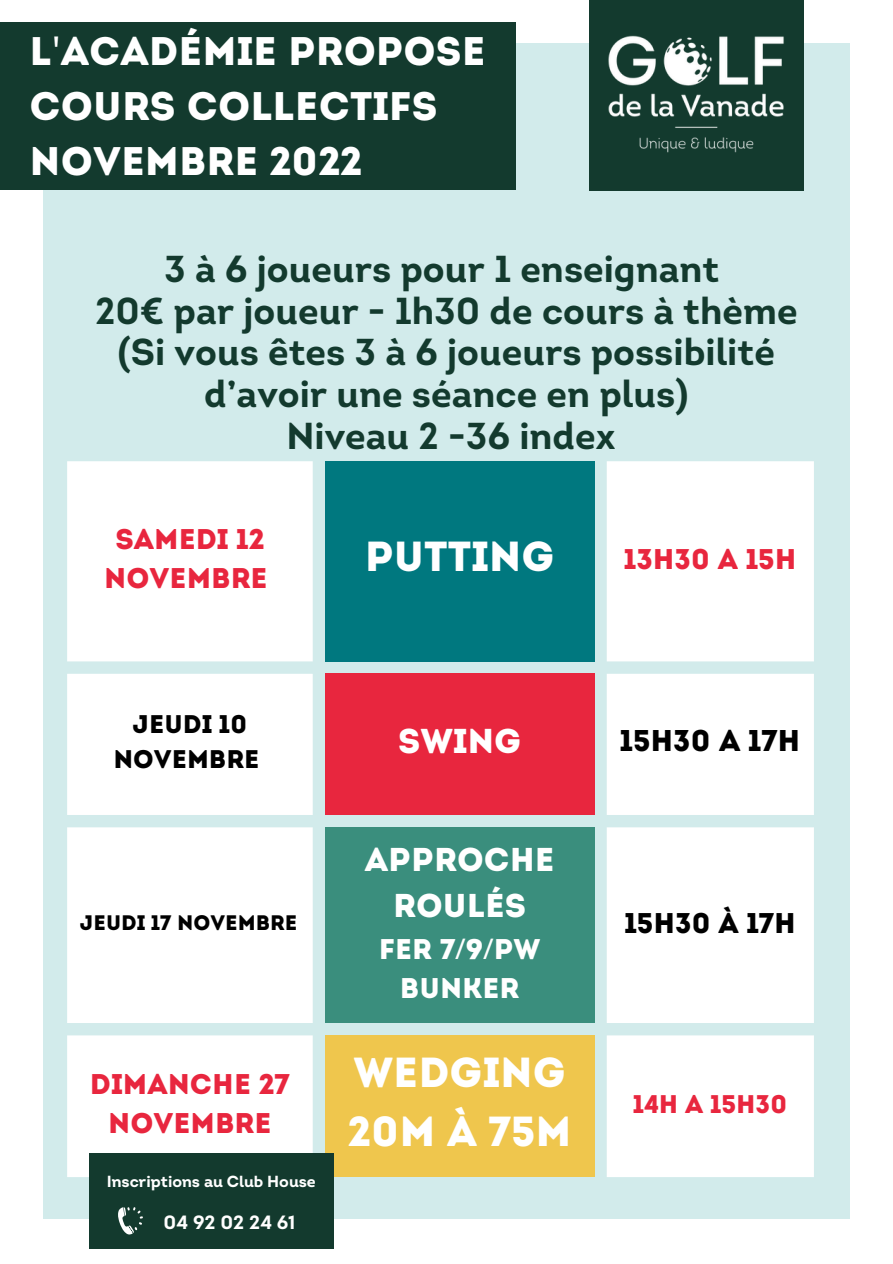
<style>
.page{position:relative;width:893px;height:1264px;background:#fff}
.page>*{position:absolute;margin:0;border:0;box-sizing:border-box;transform-origin:0 0}
.t1{font:42px/58.5px "Intro";color:#fff}
.t2{font:39.9px/55.1px "Intro";color:#fff}
.t3{font:700 37.5px/41.5px "Intro";color:#133a2e;text-align:center}
.t4{font:34.5px "Intro";color:#fff}
.t5{font:33px/46px "Intro";color:#fff;text-align:center}
.t6{font:30px "Intro";color:#000}
.t7{font:28.5px/39.3px "Intro";color:#e8263e;text-align:center}
.t8{font:28.5px/39.3px "Intro";color:#fff;text-align:center}
.t9{font:28.5px "Intro";color:#000}
.t10{font:25.5px/34.8px "Intro";color:#000;text-align:center}
.t11{font:25.5px "Intro";color:#e8263e}
.t12{font:21px "Intro";color:#000}
.t13{font:19.2px "Intro Trial Bd";color:#fff}
.t14{font:16.05px "Intro Trial Bd";color:#fff}
.s1{font-family:"Noto Sans"}
</style>
<div class="page">
<div style="left:43px;top:44px;width:806px;height:1174px;background:#d2ebeb"></div>
<svg style="left:67px;top:461px;width:746px;height:716px;background:#f8fcfc"></svg>
<div style="left:325px;top:461px;width:269px;height:200px;background:#00787f"></div>
<div style="left:325px;top:673px;width:269px;height:142px;background:#e8263e"></div>
<div style="left:325px;top:827px;width:269px;height:196px;background:#3a8e7d"></div>
<div style="left:325px;top:1035px;width:269px;height:142px;background:#efc64d"></div>
<div style="left:0;top:22px;width:515px;height:168px;background:#133a2e"></div>
<div style="left:588px;top:0;width:215px;height:190px;background:#133a2e"></div>
<img style="left:608px;top:35px;width:176px;height:118px">
<div style="left:89px;top:1153px;width:244px;height:95px;background:#133a2e"></div>
<svg style="left:118px;top:1207px;width:25px;height:27px"></svg>
<p class="t2" style="left:30px;top:28px;width:457px">L<span class="s1">'</span>ACADÉMIE PROPOSE<br>COURS COLLECTIFS<br>NOVEMBRE 2022</p>
<p class="t3" style="left:95px;top:252px;width:704px">3 à 6 joueurs pour 1 enseignant<br>20€ par joueur - 1h30 de cours à thème (Si vous êtes 3 à 6 joueurs possibilité d’avoir une séance en plus)<br>Niveau 2 -36 index</p>
<p class="t7" style="left:104px;top:522px;width:165px">SAMEDI 12<br>NOVEMBRE</p>
<p class="t1" style="left:365px;top:531px;width:191px">PUTTING</p>
<p class="t7" style="left:624px;top:542px;width:173px">13H30 A 15H</p>
<p class="t10" style="left:113px;top:709px;width:148px">JEUDI 10<br>NOVEMBRE</p>
<p class="t12" style="left:79px;top:913px;width:219px">JEUDI 17 NOVEMBRE</p>
<p class="t7" style="left:90px;top:1067px;width:201px">DIMANCHE 27<br>NOVEMBRE</p>
<p class="t14" style="left:107px;top:1171px;width:210px">Inscriptions au Club House</p>
<p class="t13" style="left:163px;top:1211px;width:133px">04 92 02 24 61</p>
<p class="t4" style="left:398px;top:726px;width:125px">SWING</p>
<p class="t6" style="left:620px;top:729px;width:181px">15H30 A 17H</p>
<p class="t5" style="left:365px;top:839px;width:191px">APPROCHE<br>ROULÉS</p>
<p class="t8" style="left:379px;top:931px;width:163px">FER 7<span class="s1">/</span>9<span class="s1">/</span>PW<br>BUNKER</p>
<p class="t1" style="left:348px;top:1047px;width:225px">WEDGING<br>20M À 75M</p>
<p class="t9" style="left:624px;top:911px;width:173px">15H30 À 17H</p>
<p class="t11" style="left:633px;top:1093px;width:155px">14H A 15H30</p>
</div>
